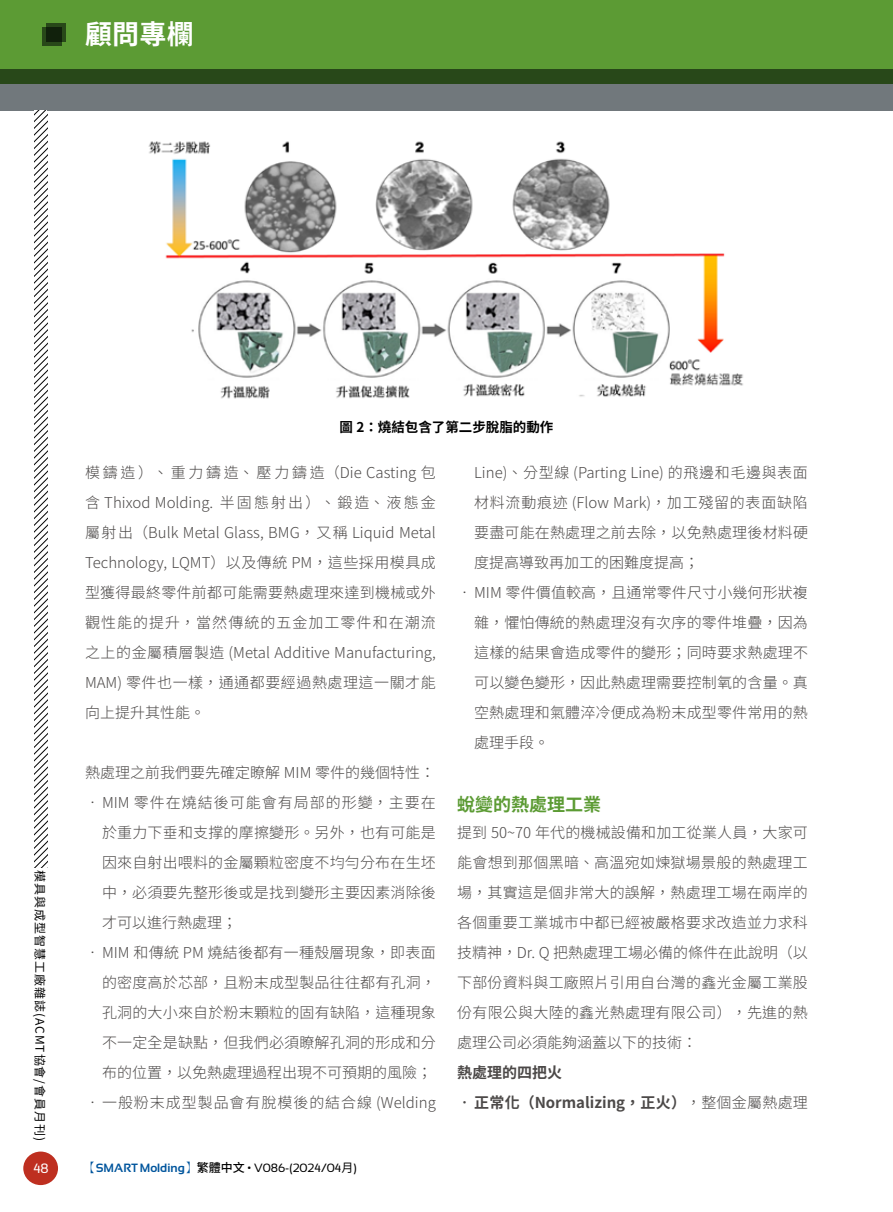
<style>
.page{position:relative;width:893px;height:1212px;background:#fff}
.page>*{position:absolute;margin:0;border:0;box-sizing:border-box;transform-origin:0 0}
.t1{font:700 27px "Noto Sans CJ Ktc";color:#fff}
.t2{font:700 18px "Noto Sans CJ Ktc";color:#5c9b34}
.t3{font:300 15px/30px "Noto Sans CJ Ktc";letter-spacing:.015em;color:#4c4948;text-align:justify}
.t4{font:700 15px "Noto Sans CJ Ktc";color:#4c4948}
.t5{font:300 15px "Noto Sans CJ Ktc";letter-spacing:.065em;color:#4c4948}
.t6{font:700 13.5px "Noto Sans CJ Ktc";color:#000}
.t7{font:13.5px "Sansation";color:#fff}
.t8{font:12px "Sansation";color:#000}
.t9{font:12px "Noto Sans CJ Ktc";letter-spacing:.08em;color:#000}
.s1{font-family:"Adobe Ming Std";font-weight:300;color:#00559d}
.s2{font-weight:700;color:#00559d}
.s3{font-family:"Noto Sans CJ Ktc";font-weight:500}
.s4{font-family:"Noto Sans CJ Ktc"}
.s5{font-weight:300}
</style>
<div class="page">
<div style="left:0;top:0;width:893px;height:84px;background:#5c9b34"></div>
<svg style="left:0;top:69px;width:893px;height:41px;background:#566657"></svg>
<svg style="left:34px;top:110px;width:13px;height:757px"></svg>
<div style="left:23px;top:1151px;width:35px;height:34px;background:#be2f20;border-radius:50%"></div>
<div style="left:43px;top:27px;width:19px;height:18px;background:#284819"></div>
<svg style="left:46px;top:23px;width:20px;height:19px"></svg>
<img style="left:148px;top:141px;width:595px;height:258px">
<h1 class="t1" style="left:85px;top:19px;width:110px">顧問專欄</h1>
<p class="t9" style="left:47px;top:870px;width:272px;rotate:90deg">模具與成型智慧工廠雜誌(ACMT協會/會員月刊)</p>
<p class="t7" style="left:34px;top:1161px;width:17px">48</p>
<p class="t6" style="left:340px;top:419px;width:215px">圖 2：燒結包含了第二步脫脂的動作</p>
<p class="t3" style="left:85px;top:458px;width:352px">模鑄造）、重力鑄造、壓力鑄造（Die Casting 包含 Thixod Molding. 半固態射出）、鍛造、液態金屬射出（Bulk Metal Glass, BMG，又稱 Liquid Metal Technology, LQMT）以及傳統 PM，這些採用模具成型獲得最終零件前都可能需要熱處理來達到機械或外觀性能的提升，當然傳統的五金加工零件和在潮流之上的金屬積層製造 (Metal Additive Manufacturing, MAM) 零件也一樣，通通都要經過熱處理這一關才能向上提升其性能。</p>
<p class="t3" style="left:85px;top:758px;width:352px">熱處理之前我們要先確定瞭解 MIM 零件的幾個特性：</p>
<p class="t3" style="left:102px;top:788px;width:335px;text-indent:-17px">•MIM 零件在燒結後可能會有局部的形變，主要在於重力下垂和支撑的摩擦變形。另外，也有可能是因來自射出喂料的金屬顆粒密度不均勻分布在生坯中，必須要先整形後或是找到變形主要因素消除後才可以進行熱處理；</p>
<p class="t3" style="left:102px;top:938px;width:335px;text-indent:-17px">•MIM 和傳統 PM 燒結後都有一種殼層現象，即表面的密度高於芯部，且粉末成型製品往往都有孔洞，孔洞的大小來自於粉末顆粒的固有缺陷，這種現象不一定全是缺點，但我們必須瞭解孔洞的形成和分布的位置，以免熱處理過程出現不可預期的風險；</p>
<p class="t5" style="left:85px;top:1094px;width:352px">•一般粉末成型製品會有脫模後的結合線 (Welding</p>
<p class="t8" style="left:84px;top:1161px;width:274px"><span class="s1">【</span><span class="s2">SMART Molding</span><span class="s1">】</span><span class="s3">繁體中文</span> • V086-(2024/04<span class="s4">月</span>)</p>
<p class="t3" style="left:474px;top:458px;width:335px">Line)、分型線 (Parting Line) 的飛邊和毛邊與表面材料流動痕迹 (Flow Mark)，加工殘留的表面缺陷要盡可能在熱處理之前去除，以免熱處理後材料硬度提高導致再加工的困難度提高；</p>
<p class="t3" style="left:474px;top:578px;width:335px;text-indent:-17px">•MIM 零件價值較高，且通常零件尺寸小幾何形狀複雜，懼怕傳統的熱處理沒有次序的零件堆疊，因為這樣的結果會造成零件的變形；同時要求熱處理不可以變色變形，因此熱處理需要控制氧的含量。真空熱處理和氣體淬冷便成為粉末成型零件常用的熱處理手段。</p>
<p class="t2" style="left:457px;top:794px;width:145px">蛻變的熱處理工業</p>
<p class="t3" style="left:457px;top:818px;width:352px">提到 50~70 年代的機械設備和加工從業人員，大家可能會想到那個黑暗、高溫宛如煉獄場景般的熱處理工場，其實這是個非常大的誤解，熱處理工場在兩岸的各個重要工業城市中都已經被嚴格要求改造並力求科技精神，Dr. Q 把熱處理工場必備的條件在此說明（以下部份資料與工廠照片引用自台灣的鑫光金屬工業股份有限公與大陸的鑫光熱處理有限公司），先進的熱處理公司必須能夠涵蓋以下的技術：</p>
<p class="t4" style="left:457px;top:1064px;width:106px">熱處理的四把火</p>
<p class="t4" style="left:457px;top:1094px;width:352px">•正常化（Normalizing，正火）<span class="s5">，整個金屬熱處理</span></p>
</div>
